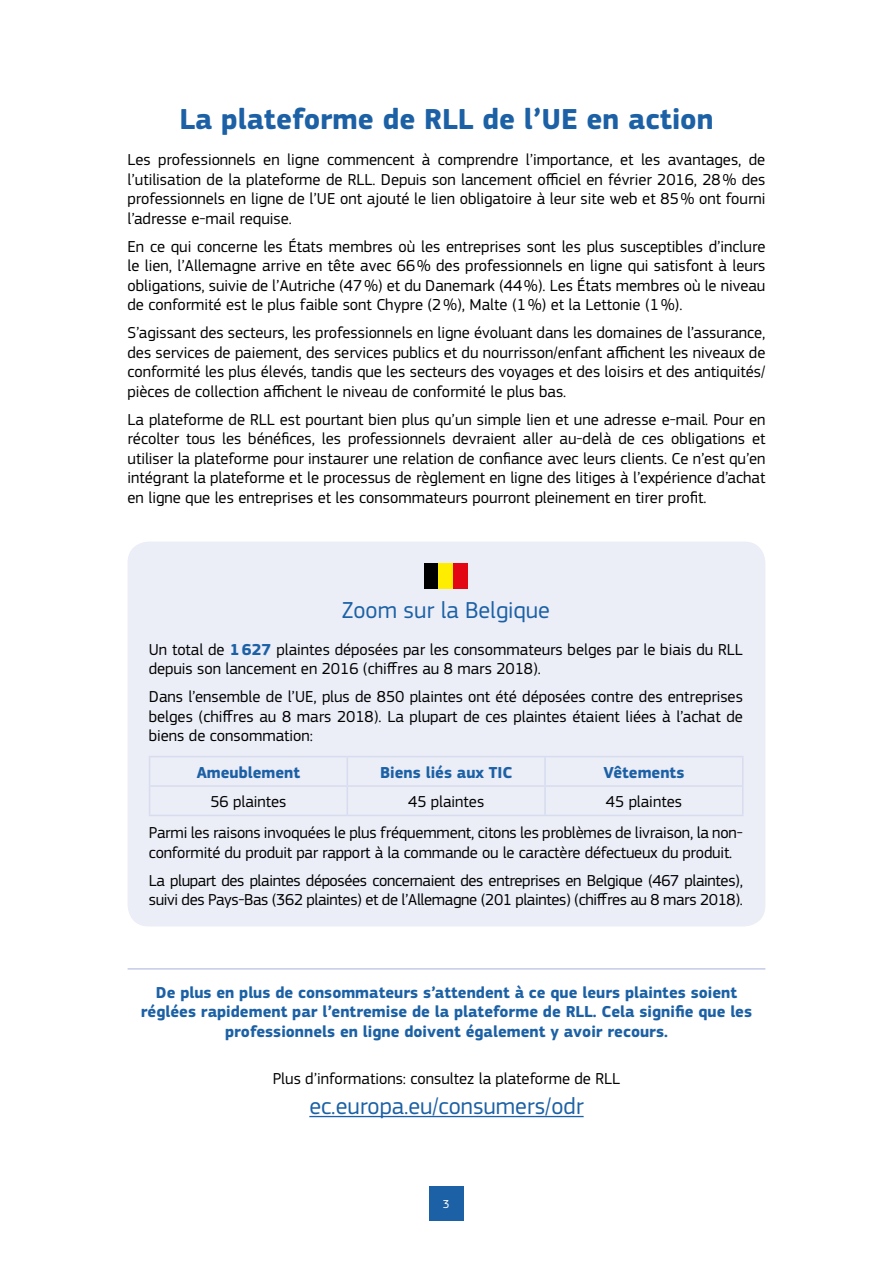
<style>
.page{position:relative;width:893px;height:1263px;background:#fff}
.page>*{position:absolute;margin:0;border:0;box-sizing:border-box;transform-origin:0 0}
._01_Titre_1__bleu{font:700 30px "EC Square Sans Pro";color:#1c61a5}
._00_Body{font:24px "EC Square Sans Pro";color:#1c61a5}
._02_Titre_2__bleu{font:24px "EC Square Sans Pro";color:#1c61a5}
._00_Body-2{font:16.5px/19.5px "EC Square Sans Pro";color:#000;text-align:justify}
._00_Body-3{font:700 16.5px/19.5px "EC Square Sans Pro";color:#1c61a5;text-align:center}
._00_Body-4{font:16.5px/19.5px "EC Square Sans Pro";letter-spacing:-.02em;color:#000}
.t1{font:12px "EC Square Sans Pro";color:#fff}
.s1{font-weight:700;color:#1c61a5}
</style>
<div class="page">
<div style="left:429px;top:1186px;width:34px;height:34px;background:#1c61a5"></div>
<hr style="left:309px;top:1116px;width:275px;height:1px;background:#1c61a5">
<hr style="left:128px;top:968px;width:637px;height:2px;background:#c4cbe6">
<div style="left:128px;top:541px;width:637px;height:385px;background:#ebedf7;border-radius:21px"></div>
<div style="left:425px;top:563px;width:14px;height:25px;background:#000"></div>
<div style="left:439px;top:563px;width:14px;height:25px;background:#ffed00"></div>
<div style="left:453px;top:563px;width:14px;height:25px;background:#e30613"></div>
<hr style="left:149px;top:756px;width:198px;height:1px;background:#d7dcef">
<hr style="left:347px;top:756px;width:198px;height:1px;background:#d7dcef">
<hr style="left:545px;top:756px;width:198px;height:1px;background:#d7dcef">
<hr style="left:544px;top:757px;width:2px;height:28px;background:#d7dcef">
<hr style="left:149px;top:785px;width:198px;height:2px;background:#d7dcef">
<svg style="left:149px;top:757px;width:1px;height:58px"></svg>
<hr style="left:347px;top:785px;width:198px;height:2px;background:#d7dcef">
<svg style="left:347px;top:757px;width:1px;height:58px"></svg>
<hr style="left:545px;top:785px;width:198px;height:2px;background:#d7dcef">
<hr style="left:544px;top:787px;width:2px;height:28px;background:#d7dcef">
<svg style="left:742px;top:757px;width:1px;height:58px"></svg>
<hr style="left:149px;top:815px;width:198px;height:1px;background:#d7dcef">
<hr style="left:347px;top:815px;width:198px;height:1px;background:#d7dcef">
<hr style="left:545px;top:815px;width:198px;height:1px;background:#d7dcef">
<p class="_01_Titre_1__bleu" style="left:179px;top:101px;width:536px">La plateforme de RLL de l’UE en action</p>
<p class="_00_Body-2" style="left:128px;top:150px;width:639px">Les professionnels en ligne commencent à comprendre l’importance, et les avantages, de l’utilisation de la plateforme de RLL. Depuis son lancement officiel en février 2016, 28% des professionnels en ligne de l’UE ont ajouté le lien obligatoire à leur site web et 85% ont fourni l’adresse e-mail requise.</p>
<p class="_00_Body-2" style="left:128px;top:237px;width:639px">En ce qui concerne les États membres où les entreprises sont les plus susceptibles d’inclure le lien, l’Allemagne arrive en tête avec 66% des professionnels en ligne qui satisfont à leurs obligations, suivie de l’Autriche (47%) et du Danemark (44%). Les États membres où le niveau de conformité est le plus faible sont Chypre (2%), Malte (1%) et la Lettonie (1%).</p>
<p class="_00_Body-2" style="left:128px;top:323px;width:639px">S’agissant des secteurs, les professionnels en ligne évoluant dans les domaines de l’assurance, des services de paiement, des services publics et du nourrisson/enfant affichent les niveaux de conformité les plus élevés, tandis que les secteurs des voyages et des loisirs et des antiquités/ pièces de collection affichent le niveau de conformité le plus bas.</p>
<p class="_00_Body-2" style="left:128px;top:410px;width:639px">La plateforme de RLL est pourtant bien plus qu’un simple lien et une adresse e-mail. Pour en récolter tous les bénéfices, les professionnels devraient aller au-delà de ces obligations et utiliser la plateforme pour instaurer une relation de confiance avec leurs clients. Ce n’est qu’en intégrant la plateforme et le processus de règlement en ligne des litiges à l’expérience d’achat en ligne que les entreprises et les consommateurs pourront pleinement en tirer profit.</p>
<p class="_02_Titre_2__bleu" style="left:342px;top:596px;width:210px">Zoom sur la Belgique</p>
<p class="_00_Body-2" style="left:149px;top:640px;width:596px">Un total de <span class="s1">1627</span> plaintes déposées par les consommateurs belges par le biais du RLL depuis son lancement en 2016 (chiffres au 8 mars 2018).</p>
<p class="_00_Body-2" style="left:149px;top:687px;width:596px">Dans l’ensemble de l’UE, plus de 850 plaintes ont été déposées contre des entreprises belges (chiffres au 8 mars 2018). La plupart de ces plaintes étaient liées à l’achat de biens de consommation:</p>
<p class="_00_Body-3" style="left:197px;top:763px;width:105px">Ameublement</p>
<p class="_00_Body-3" style="left:380px;top:763px;width:134px">Biens liés aux TIC</p>
<p class="_00_Body-3" style="left:603px;top:763px;width:83px">Vêtements</p>
<p class="_00_Body-2" style="left:210px;top:792px;width:78px">56 plaintes</p>
<p class="_00_Body-2" style="left:408px;top:792px;width:78px">45 plaintes</p>
<p class="_00_Body-2" style="left:606px;top:792px;width:78px">45 plaintes</p>
<p class="_00_Body-2" style="left:149px;top:823px;width:595px">Parmi les raisons invoquées le plus fréquemment, citons les problèmes de livraison, la non&shy;conformité du produit par rapport à la commande ou le caractère défectueux du produit.</p>
<p class="_00_Body-4" style="left:149px;top:870px;width:596px">La plupart des plaintes déposées concernaient des entreprises en Belgique (467 plaintes), suivi des Pays-Bas (362 plaintes) et de l’Allemagne (201 plaintes) (chiffres au 8 mars 2018).</p>
<p class="_00_Body-3" style="left:141px;top:983px;width:613px">De plus en plus de consommateurs s’attendent à ce que leurs plaintes soient réglées rapidement par l’entremise de la plateforme de RLL. Cela signifie que les professionnels en ligne doivent également y avoir recours.</p>
<p class="_00_Body-2" style="left:273px;top:1069px;width:349px">Plus d’informations: consultez la plateforme de RLL</p>
<p class="_00_Body" style="left:309px;top:1092px;width:276px">ec.europa.eu/consumers/odr</p>
<p class="t1" style="left:443px;top:1197px;width:8px">3</p>
</div>
